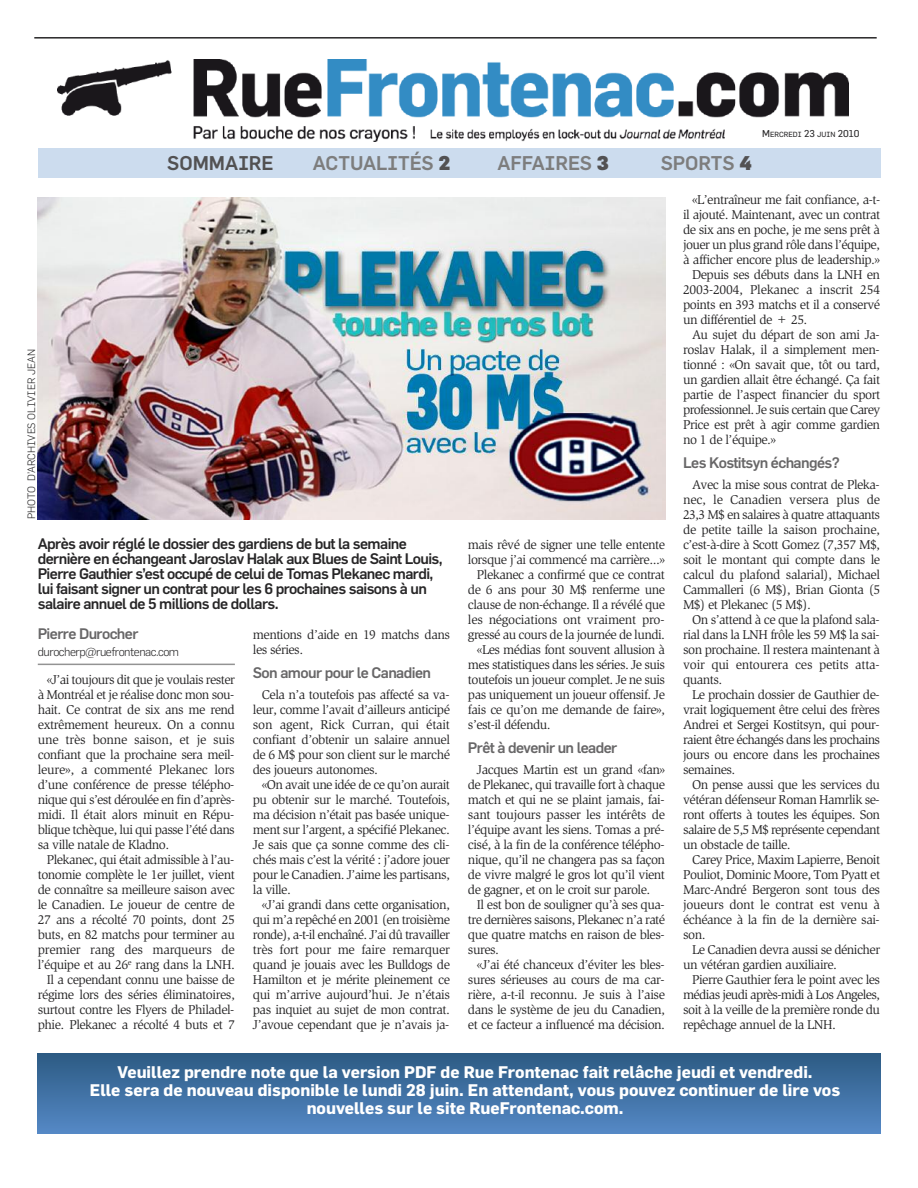
<style>
.page{position:relative;width:918px;height:1188px;background:#fff}
.page>*{position:absolute;margin:0;border:0;box-sizing:border-box;transform-origin:0 0}
.t1{font:500 19.5px "Flama";color:#7d7d7d}
.t2{font:500 19.5px "Flama";color:#525152}
.t3{font:700 16.5px/18px "Flama";color:#fff;text-align:center}
.t4{font:500 15px/15px "Flama";letter-spacing:-.04em;color:#272627}
.t5{font:500 15px "Flama";letter-spacing:-.04em;color:#686768}
.t6{font:13.2px/15px "Slimbach Std";letter-spacing:-.04em;color:#272627;text-align:justify}
.t7{font:13.2px "Slimbach Std";letter-spacing:-.02em;color:#272627}
.t8{font:300 12px "Flama";letter-spacing:-.04em;color:#272627}
.t9{font:300 10.5px "Flama";color:#272627}
.t10{font:7.35px "Flama Basic";color:#272627}
.s1{font-weight:900;color:#525152}
.s2{font-size:9.75px}
</style>
<div class="page">
<hr style="left:38px;top:664px;width:197px;height:1px;background:#939393">
<img style="left:38px;top:197px;width:627px;height:323px">
<img style="left:58px;top:59px;width:791px;height:82px">
<div style="left:39px;top:149px;width:842px;height:29px;background:#ccdcee"></div>
<hr style="left:34px;top:37px;width:843px;height:2px;background:#272627">
<div style="left:38px;top:1054px;width:842px;height:80px;background:linear-gradient(to bottom,#2d5b84,#5488c5)"></div>
<h1 class="t2" style="left:167px;top:154px;width:108px">SOMMAIRE</h1>
<h1 class="t1" style="left:313px;top:154px;width:139px">ACTUALITÉS <span class="s1">2</span></h1>
<h1 class="t1" style="left:497px;top:154px;width:113px">AFFAIRES <span class="s1">3</span></h1>
<h1 class="t1" style="left:661px;top:154px;width:92px">SPORTS <span class="s1">4</span></h1>
<p class="t10" style="left:762px;top:131px;width:99px"><span class="s2">M</span>ERCREDI <span class="s2">23</span> JUIN <span class="s2">2010</span></p>
<p class="t9" style="left:26px;top:519px;width:171px;rotate:-90deg">PHOTO D’ARCHIVES OLIVIER JEAN</p>
<p class="t4" style="left:38px;top:537px;width:406px">Après avoir réglé le dossier des gardiens de but la semaine dernière en échangeant Jaroslav Halak aux Blues de Saint Louis, Pierre Gauthier s’est occupé de celui de Tomas Plekanec mardi, lui faisant signer un contrat pour les 6 prochaines saisons à un salaire annuel de 5 millions de dollars.</p>
<p class="t5" style="left:38px;top:627px;width:102px">Pierre Durocher</p>
<p class="t8" style="left:38px;top:646px;width:143px">durocherp@ruefrontenac.com</p>
<p class="t6" style="left:38px;top:673px;width:199px;text-indent:9px">«J’ai toujours dit que je voulais rester à Montréal et je réalise donc mon sou&shy;hait. Ce contrat de six ans me rend extrêmement heureux. On a connu une très bonne saison, et je suis confiant que la prochaine sera meil&shy;leure», a commenté Plekanec lors d’une conférence de presse télépho&shy;nique qui s’est déroulée en fin d’après&shy;midi. Il était alors minuit en Répu&shy;blique tchèque, lui qui passe l’été dans sa ville natale de Kladno.</p>
<p class="t6" style="left:38px;top:853px;width:199px;text-align:right">Plekanec, qui était admissible à l’au&shy;tonomie complète le 1er juillet, vient de connaître sa meilleure saison avec le Canadien. Le joueur de centre de 27 ans a récolté 70 points, dont 25 buts, en 82 matchs pour terminer au premier rang des marqueurs de l’équipe et au 26<sup>e</sup> rang dans la LNH.<br>Il a cependant connu une baisse de régime lors des séries éliminatoires, surtout contre les Flyers de Philadel&shy;phie. Plekanec a récolté 4 buts et 7</p>
<p class="t6" style="left:253px;top:628px;width:199px">mentions d’aide en 19 matchs dans les séries.</p>
<p class="t5" style="left:253px;top:666px;width:180px">Son amour pour le Canadien</p>
<p class="t6" style="left:253px;top:688px;width:199px;text-indent:9px">Cela n’a toutefois pas affecté sa va&shy;leur, comme l’avait d’ailleurs anticipé son agent, Rick Curran, qui était confiant d’obtenir un salaire annuel de 6 M$ pour son client sur le marché des joueurs autonomes.</p>
<p class="t6" style="left:253px;top:778px;width:199px;text-indent:9px">«On avait une idée de ce qu’on aurait pu obtenir sur le marché. Toutefois, ma décision n’était pas basée unique&shy;ment sur l’argent, a spécifié Plekanec.<br>Je sais que ça sonne comme des cli&shy;chés mais c’est la vérité : j’adore jouer pour le Canadien. J’aime les partisans, la ville.</p>
<p class="t6" style="left:253px;top:898px;width:199px;text-indent:9px">«J’ai grandi dans cette organisation, qui m’a repêché en 2001 (en troisième ronde), a-t-il enchaîné. J’ai dû travailler très fort pour me faire remarquer quand je jouais avec les Bulldogs de Hamilton et je mérite pleinement ce qui m’arrive aujourd’hui. Je n’étais pas inquiet au sujet de mon contrat.<br>J’avoue cependant que je n’avais ja-</p>
<p class="t6" style="left:468px;top:538px;width:199px">mais rêvé de signer une telle entente</p>
<p class="t6" style="left:468px;top:553px;width:199px">lorsque j’ai commencé ma carrière...»</p>
<p class="t6" style="left:477px;top:568px;width:190px">Plekanec a confirmé que ce contrat</p>
<p class="t6" style="left:468px;top:583px;width:199px">de 6 ans pour 30 M$ renferme une</p>
<p class="t6" style="left:468px;top:598px;width:199px">clause de non-échange. Il a révélé que</p>
<p class="t7" style="left:468px;top:615px;width:198px">les négociations ont vraiment pro-</p>
<p class="t6" style="left:468px;top:628px;width:199px">gressé au cours de la journée de lundi.</p>
<p class="t6" style="left:477px;top:643px;width:190px">«Les médias font souvent allusion à</p>
<p class="t6" style="left:468px;top:658px;width:199px">mes statistiques dans les séries. Je suis</p>
<p class="t6" style="left:468px;top:673px;width:199px">toutefois un joueur complet. Je ne suis</p>
<p class="t6" style="left:468px;top:688px;width:199px">pas uniquement un joueur offensif. Je</p>
<p class="t6" style="left:468px;top:703px;width:199px">fais ce qu’on me demande de faire»,</p>
<p class="t6" style="left:468px;top:718px;width:84px">s’est-il défendu.</p>
<p class="t5" style="left:468px;top:741px;width:151px">Prêt à devenir un leader</p>
<p class="t6" style="left:468px;top:763px;width:199px;text-indent:9px">Jacques Martin est un grand «fan» de Plekanec, qui travaille fort à chaque match et qui ne se plaint jamais, fai&shy;sant toujours passer les intérêts de l’équipe avant les siens. Tomas a pré&shy;cisé, à la fin de la conférence télépho&shy;nique, qu’il ne changera pas sa façon de vivre malgré le gros lot qu’il vient de gagner, et on le croit sur parole.</p>
<p class="t6" style="left:468px;top:898px;width:199px;text-indent:9px">Il est bon de souligner qu’à ses qua&shy;tre dernières saisons, Plekanec n’a raté que quatre matchs en raison de bles&shy;sures.</p>
<p class="t6" style="left:468px;top:958px;width:199px;text-indent:9px">«J’ai été chanceux d’éviter les bles&shy;sures sérieuses au cours de ma car&shy;rière, a-t-il reconnu. Je suis à l’aise dans le système de jeu du Canadien, et ce facteur a influencé ma décision.</p>
<p class="t6" style="left:692px;top:193px;width:190px">«L’entraîneur me fait confiance, a-t-</p>
<p class="t6" style="left:683px;top:208px;width:199px">il ajouté. Maintenant, avec un contrat</p>
<p class="t6" style="left:683px;top:223px;width:199px">de six ans en poche, je me sens prêt à</p>
<p class="t6" style="left:683px;top:238px;width:199px">jouer un plus grand rôle dans l’équipe,</p>
<p class="t6" style="left:683px;top:253px;width:199px">à afficher encore plus de leadership.»</p>
<p class="t6" style="left:692px;top:268px;width:190px">Depuis ses débuts dans la LNH en</p>
<p class="t7" style="left:683px;top:284px;width:199px">2003-2004, Plekanec a inscrit 254</p>
<p class="t6" style="left:683px;top:298px;width:199px">points en 393 matchs et il a conservé</p>
<p class="t6" style="left:683px;top:313px;width:126px">un différentiel de + 25.</p>
<p class="t6" style="left:692px;top:328px;width:189px">Au sujet du départ de son ami Ja-</p>
<p class="t6" style="left:683px;top:343px;width:198px">roslav Halak, il a simplement men-</p>
<p class="t6" style="left:683px;top:358px;width:199px">tionné : «On savait que, tôt ou tard,</p>
<p class="t6" style="left:683px;top:373px;width:199px">un gardien allait être échangé. Ça fait</p>
<p class="t6" style="left:683px;top:388px;width:199px">partie de l’aspect financier du sport</p>
<p class="t6" style="left:683px;top:403px;width:199px">professionnel. Je suis certain que Carey</p>
<p class="t6" style="left:683px;top:418px;width:199px">Price est prêt à agir comme gardien</p>
<p class="t6" style="left:683px;top:433px;width:95px">no 1 de l’équipe.»</p>
<p class="t5" style="left:683px;top:456px;width:158px">Les Kostitsyn échangés?</p>
<p class="t6" style="left:683px;top:478px;width:199px;text-indent:9px">Avec la mise sous contrat de Pleka&shy;nec, le Canadien versera plus de 23,3 M$ en salaires à quatre attaquants de petite taille la saison prochaine, c’est-à-dire à Scott Gomez (7,357 M$, soit le montant qui compte dans le calcul du plafond salarial), Michael Cammalleri (6 M$), Brian Gionta (5<br>M$) et Plekanec (5 M$).</p>
<p class="t6" style="left:683px;top:613px;width:199px;text-indent:9px">On s’attend à ce que la plafond sala&shy;rial dans la LNH frôle les 59 M$ la sai&shy;son prochaine. Il restera maintenant à voir qui entourera ces petits atta&shy;quants.</p>
<p class="t6" style="left:683px;top:688px;width:199px;text-indent:9px">Le prochain dossier de Gauthier de&shy;vrait logiquement être celui des frères Andrei et Sergei Kostitsyn, qui pour&shy;raient être échangés dans les prochains jours ou encore dans les prochaines semaines.</p>
<p class="t6" style="left:683px;top:778px;width:199px;text-indent:9px">On pense aussi que les services du vétéran défenseur Roman Hamrlik se&shy;ront offerts à toutes les équipes. Son salaire de 5,5 M$ représente cependant un obstacle de taille.</p>
<p class="t6" style="left:683px;top:853px;width:199px;text-indent:9px">Carey Price, Maxim Lapierre, Benoit Pouliot, Dominic Moore, Tom Pyatt et Marc-André Bergeron sont tous des joueurs dont le contrat est venu à échéance à la fin de la dernière sai&shy;son.</p>
<p class="t6" style="left:683px;top:943px;width:199px;text-indent:9px">Le Canadien devra aussi se dénicher un vétéran gardien auxiliaire.</p>
<p class="t6" style="left:683px;top:973px;width:199px;text-indent:9px">Pierre Gauthier fera le point avec les médias jeudi après-midi à Los Angeles, soit à la veille de la première ronde du repêchage annuel de la LNH.</p>
<p class="t3" style="left:90px;top:1064px;width:752px">Veuillez prendre note que la version PDF de Rue Frontenac fait relâche jeudi et vendredi.<br>Elle sera de nouveau disponible le lundi 28 juin. En attendant, vous pouvez continuer de lire vos nouvelles sur le site RueFrontenac.com.</p>
</div>
